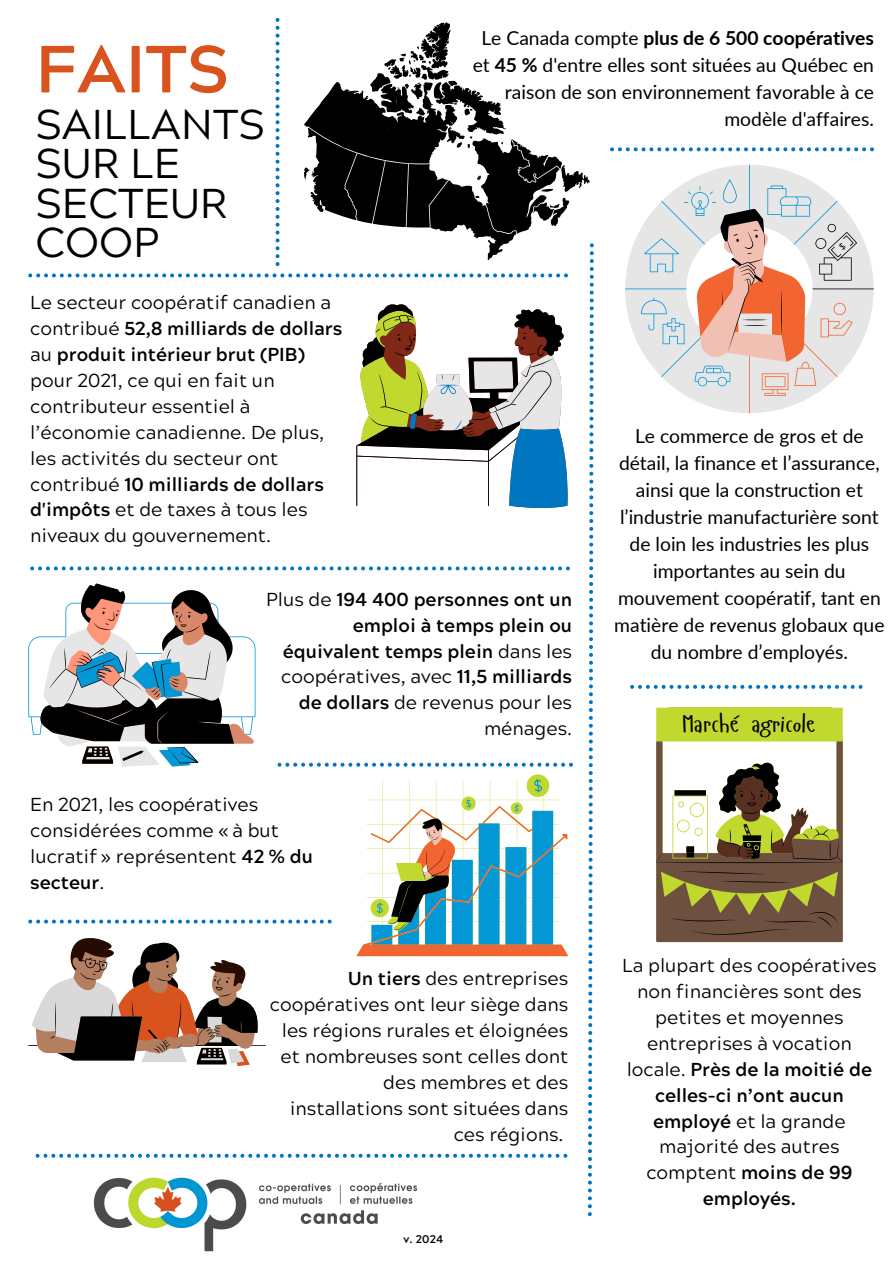
<style>
.page{position:relative;width:893px;height:1263px;background:#fff}
.page>*{position:absolute;margin:0;border:0;box-sizing:border-box;transform-origin:0 0}
.t1{font:700 66.45px "Acherus Grotesque";color:#d9531e}
.t2{font:41.62px/39.5px "Acherus Grotesque";color:#000}
.t3{font:23.62px "Hangyaboly";color:#000}
.t4{font:19.27px/27px "Lato";color:#000;text-align:right}
.t5{font:18.75px/25.9px "Acherus Grotesque";color:#000}
.t6{font:700 18.75px/25.9px "Acherus Grotesque";color:#000;text-align:right}
.t7{font:700 11.1px "Acherus Grotesque";color:#000}
.s1{font-weight:700}
.s2{font-weight:400}
</style>
<div class="page">
<svg style="left:588px;top:243px;width:6px;height:973px"></svg>
<svg style="left:30px;top:566px;width:540px;height:4px"></svg>
<svg style="left:610px;top:147px;width:264px;height:4px"></svg>
<svg style="left:275px;top:18px;width:4px;height:248px"></svg>
<svg style="left:304px;top:22px;width:286px;height:238px"></svg>
<svg style="left:366px;top:89px;width:59px;height:75px;background:#2a2a2a"></svg>
<svg style="left:334px;top:91px;width:20px;height:58px"></svg>
<svg style="left:356px;top:304px;width:212px;height:204px"></svg>
<svg style="left:625px;top:165px;width:212px;height:221px;fill:#e6e6e6"></svg>
<svg style="left:696px;top:209px;width:177px;height:204px"></svg>
<svg style="left:28px;top:583px;width:227px;height:183px"></svg>
<svg style="left:356px;top:774px;width:212px;height:182px"></svg>
<svg style="left:28px;top:273px;width:540px;height:4px"></svg>
<svg style="left:630px;top:685px;width:232px;height:4px"></svg>
<svg style="left:28px;top:938px;width:238px;height:128px"></svg>
<svg style="left:277px;top:763px;width:296px;height:4px"></svg>
<svg style="left:28px;top:919px;width:304px;height:4px"></svg>
<img style="left:93px;top:1177px;width:325px;height:75px">
<svg style="left:36px;top:1154px;width:531px;height:4px"></svg>
<svg style="left:656px;top:708px;width:186px;height:234px"></svg>
<div style="left:668px;top:708px;width:163px;height:32px;background:#c1d82f"></div>
<p class="t1" style="left:36px;top:43px;width:195px">FAITS</p>
<p class="t4" style="left:473px;top:24px;width:403px">Le Canada compte <span class="s1">plus de 6 500 coopératives </span>et <span class="s1">45 %</span> d'entre elles sont situées au Québec en raison de son environnement favorable à ce</p>
<p class="t2" style="left:35px;top:110px;width:231px">SAILLANTS</p>
<p class="t4" style="left:724px;top:105px;width:151px">modèle d'affaires.</p>
<p class="t2" style="left:35px;top:150px;width:194px">SUR LE<br>SECTEUR<br>COOP</p>
<h4 class="t5" style="left:30px;top:292px;width:314px">Le secteur coopératif canadien a contribué <span class="s1">52,8 milliards de dollars </span>au <span class="s1">produit intérieur brut (PIB) </span>pour 2021, ce qui en fait un contributeur essentiel à l’économie canadienne. De plus, les activités du secteur ont contribué <span class="s1">10 milliards de dollars d'impôts</span> et de taxes à tous les niveaux du gouvernement.</h4>
<p class="t6" style="left:266px;top:589px;width:307px"><span class="s2">Plus de</span> 194 400 personnes ont un emploi à temps plein ou équivalent temps plein <span class="s2">dans les coopératives, avec</span> 11,5 milliards de dollars <span class="s2">de revenus pour les ménages.</span></p>
<p class="t5" style="left:30px;top:794px;width:284px">En 2021, les coopératives considérées comme « à but lucratif » représentent <span class="s1">42 % du secteur</span>.</p>
<h4 class="t5" style="left:270px;top:968px;width:300px;text-align:right"><span class="s1">Un tiers</span> des entreprises coopératives ont leur siège dans les régions rurales et éloignées et nombreuses sont celles dont des membres et des installations sont situées dans ces régions.</h4>
<p class="t7" style="left:403px;top:1235px;width:41px">v. 2024</p>
<h2 class="t4" style="left:614px;top:422px;width:272px;text-align:center">Le commerce de gros et de détail, la finance et l’assurance, ainsi que la construction et l’industrie manufacturière sont de loin les industries les plus importantes au sein du mouvement coopératif, tant en matière de revenus globaux que du nombre d’employés.</h2>
<h3 class="t3" style="left:682px;top:708px;width:135px">Marché agricole</h3>
<p class="t5" style="left:622px;top:955px;width:256px;text-align:center">La plupart des coopératives non financières sont des petites et moyennes entreprises à vocation locale. <span class="s1">Près de la moitié de celles-ci n’ont aucun employé</span> et la grande majorité des autres comptent <span class="s1">moins de 99 employés.</span></p>
</div>
